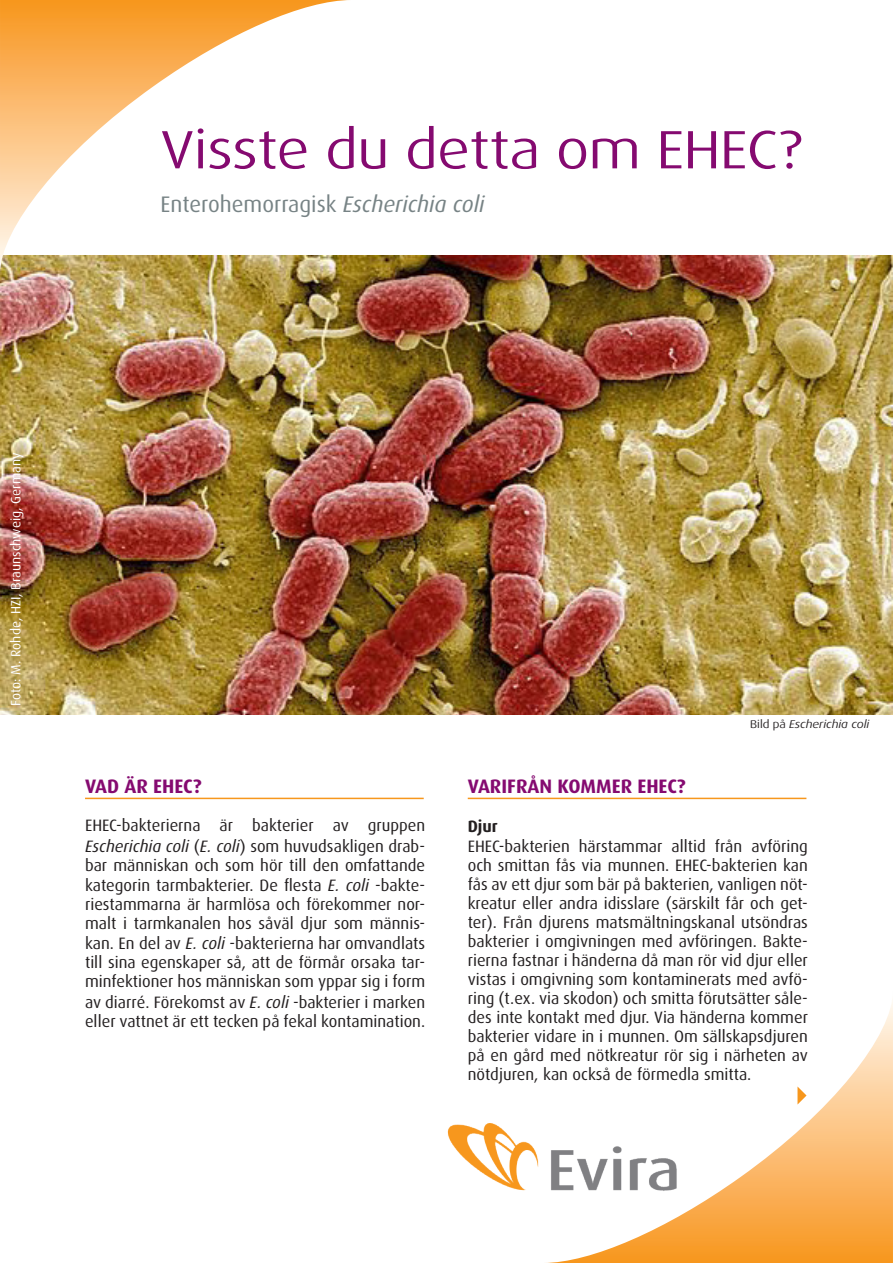
<style>
.page{position:relative;width:893px;height:1263px;background:#fff}
.page>*{position:absolute;margin:0;border:0;box-sizing:border-box;transform-origin:0 0}
.Otsikko_Lila{font:54px "Dax Wide";color:#850a70}
.Alaotsikko{font:22.5px "Dax";color:#778385}
.Kappaleen_pääotsikko{font:700 19.5px "Dax";color:#850a70}
.leipis{font:16.5px/19px "Dax";color:#231f20;text-align:justify}
.Kappaleen_väliotsikk{font:700 16.5px "Dax";color:#231f20}
.Kuvaaja{font:13.5px "Dax";color:#fff}
.Alatunniste{font:italic 11.25px "Dax Wide";color:#231f20}
.s1{font-style:italic}
.s2{font-style:normal}
</style>
<div class="page">
<img style="left:0;top:255px;width:893px;height:459px">
<svg style="left:0;top:0;width:352px;height:274px"></svg>
<img style="left:447px;top:1123px;width:92px;height:68px">
<svg style="left:546px;top:1000px;width:347px;height:263px"></svg>
<hr style="left:85px;top:798px;width:339px;height:1px;background:#f7971d">
<hr style="left:468px;top:798px;width:338px;height:1px;background:#f7971d">
<svg style="left:797px;top:1086px;width:9px;height:18px"></svg>
<p class="Otsikko_Lila" style="left:161px;top:119px;width:643px">Visste du detta om EHEC?</p>
<p class="Alaotsikko" style="left:161px;top:191px;width:325px">Enterohemorragisk <span class="s1">Escherichia coli</span></p>
<p class="Kuvaaja" style="left:8px;top:706px;width:255px;rotate:-90deg">Foto: M. Rohde, HZI, Braunschweig, Germany</p>
<p class="Kappaleen_pääotsikko" style="left:85px;top:775px;width:118px">VAD ÄR EHEC?</p>
<p class="leipis" style="left:85px;top:816px;width:342px;line-height:19.5px">EHEC-bakterierna är bakterier av gruppen <span class="s1">Escherichia coli</span> (<span class="s1">E. coli</span>) som huvudsakligen drab&shy;bar människan och som hör till den omfattande kategorin tarmbakterier. De flesta <span class="s1">E. coli</span> -bakte&shy;riestammarna är harmlösa och förekommer nor&shy;malt i tarmkanalen hos såväl djur som männis&shy;kan. En del av <span class="s1">E. coli</span> -bakterierna har omvandlats till sina egenskaper så, att de förmår orsaka tar&shy;minfektioner hos människan som yppar sig i form av diarré. Förekomst av <span class="s1">E. coli</span> -bakterier i marken eller vattnet är ett tecken på fekal kontamination.</p>
<p class="Alatunniste" style="left:750px;top:718px;width:121px"><span class="s2">Bild på</span> Escherichia coli</p>
<p class="Kappaleen_pääotsikko" style="left:468px;top:775px;width:219px">VARIFRÅN KOMMER EHEC?</p>
<p class="Kappaleen_väliotsikk" style="left:468px;top:817px;width:32px">Djur</p>
<p class="leipis" style="left:468px;top:836px;width:342px">EHEC-bakterien härstammar alltid från avföring och smittan fås via munnen. EHEC-bakterien kan fås av ett djur som bär på bakterien, vanligen nöt&shy;kreatur eller andra idisslare (särskilt får och get&shy;ter). Från djurens matsmältningskanal utsöndras bakterier i omgivningen med avföringen. Bakte&shy;rierna fastnar i händerna då man rör vid djur eller vistas i omgivning som kontaminerats med avfö&shy;ring (t.ex. via skodon) och smitta förutsätter såle&shy;des inte kontakt med djur. Via händerna kommer bakterier vidare in i munnen. Om sällskapsdjuren på en gård med nötkreatur rör sig i närheten av nötdjuren, kan också de förmedla smitta.</p>
</div>
